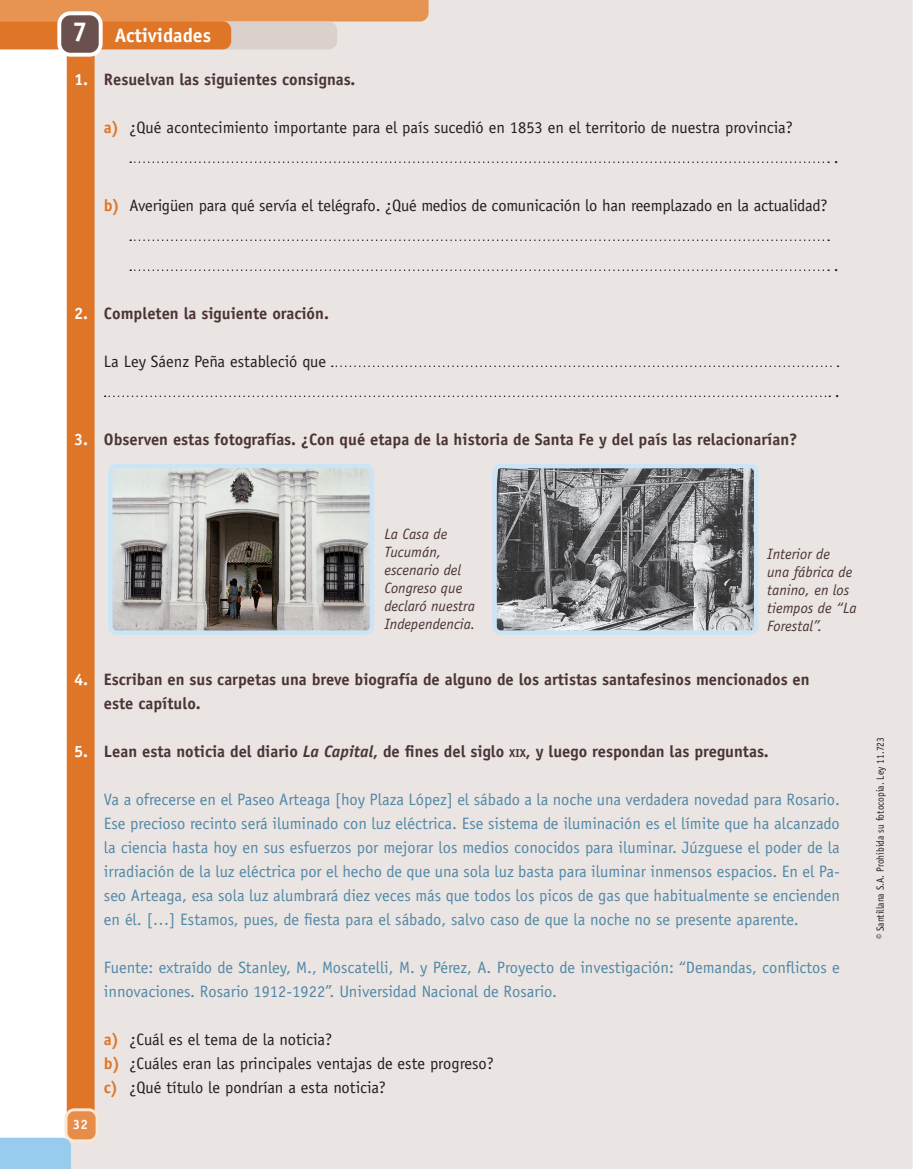
<style>
.page{position:relative;width:914px;height:1169px;background:#fff}
.page>*{position:absolute;margin:0;border:0;box-sizing:border-box;transform-origin:0 0}
.t1{font:700 19.65px "Officina Sans Std";color:#fff}
.t2{font:16.5px/24px "Officina Sans Std";color:#5288a7;text-align:justify}
.t3{font:700 16.5px/24px "Officina Sans Std";color:#4b3437}
.t4{font:16.5px/24px "Officina Sans Std";color:#231f20}
.t5{font:italic 15px/18px "Officina Sans Std";color:#4b3437}
.t6{font:700 13.5px "Officina Sans Std";color:#fff}
.t7{font:10.5px "Officina Sans Std";color:#231f20;scale:.9 1}
.s1{font-size:27.45px}
.s2{color:#fff}
.s3{font-weight:700;color:#df7527}
.s4{font-style:italic}
.s5{font-size:11.55px}
.s6{font-style:inherit}
</style>
<div class="page">
<div style="left:71px;top:0;width:841px;height:1169px;background:#eae5e2"></div>
<div style="left:67px;top:37px;width:28px;height:1100px;background:#df7527;border-radius:11px"></div>
<svg style="left:59px;top:13px;width:42px;height:42px"></svg>
<div style="left:57px;top:11px;width:46px;height:46px;border:4px solid #fff;border-radius:11px"></div>
<div style="left:66px;top:1109px;width:31px;height:31px;background:#e68d4a;border-radius:8px"></div>
<div style="left:65px;top:1108px;width:34px;height:34px;border:3px solid #fae6d4;border-radius:8px"></div>
<svg style="left:130px;top:161px;width:699px;height:2px"></svg>
<svg style="left:130px;top:239px;width:699px;height:2px"></svg>
<svg style="left:130px;top:269px;width:699px;height:2px"></svg>
<svg style="left:332px;top:365px;width:506px;height:2px"></svg>
<svg style="left:105px;top:395px;width:725px;height:2px"></svg>
<img style="left:113px;top:469px;width:256px;height:161px">
<div style="left:108px;top:464px;width:266px;height:171px;border:4px solid #cce5f6;border-radius:6px"></div>
<img style="left:497px;top:469px;width:256px;height:161px">
<div style="left:492px;top:464px;width:266px;height:171px;border:4px solid #cce5f6;border-radius:6px"></div>
<svg style="left:0;top:0;width:428px;height:49px;background:#dc9c6d"></svg>
<div style="left:0;top:1137px;width:71px;height:32px;background:#97ccee"></div>
<p class="t1" style="left:72px;top:23px;width:141px"><span class="s1">7</span> Actividades</p>
<p class="t3" style="left:74px;top:67px;width:283px"><span class="s2">1.</span> Resuelvan las siguientes consignas.</p>
<p class="t4" style="left:104px;top:115px;width:690px"><span class="s3">a)</span> ¿Qué acontecimiento importante para el país sucedió en 1853 en el territorio de nuestra provincia?</p>
<p class="t4" style="left:833px;top:145px;width:6px">.</p>
<p class="t4" style="left:104px;top:193px;width:725px"><span class="s3">b)</span> Averigüen para qué servía el telégrafo. ¿Qué medios de comunicación lo han reemplazado en la actualidad?</p>
<p class="t3" style="left:74px;top:301px;width:256px"><span class="s2">2.</span> Completen la siguiente oración.</p>
<p class="t4" style="left:104px;top:349px;width:224px">La Ley Sáenz Peña estableció que</p>
<p class="t3" style="left:74px;top:427px;width:724px"><span class="s2">3.</span> Observen estas fotografías. ¿Con qué etapa de la historia de Santa Fe y del país las relacionarían?</p>
<p class="t4" style="left:833px;top:253px;width:6px">.</p>
<p class="t4" style="left:835px;top:379px;width:6px">.</p>
<p class="t5" style="left:384px;top:525px;width:93px">La Casa de<br>Tucumán, escenario del<br>Congreso que declaró nuestra<br>Independencia.</p>
<p class="t5" style="left:767px;top:545px;width:91px">Interior de<br>una fábrica de tanino, en los tiempos de “La<br>Forestal”.</p>
<p class="t3" style="left:104px;top:667px;width:707px;text-indent:-30px"><span class="s2">4.</span> Escriban en sus carpetas una breve biografía de alguno de los artistas santafesinos mencionados en este capítulo.</p>
<p class="t3" style="left:74px;top:739px;width:696px"><span class="s2">5.</span> Lean esta noticia del diario <span class="s4">La Capital</span>, de fines del siglo <span class="s5">xix</span><span class="s6">,</span> y luego respondan las preguntas.</p>
<p class="t2" style="left:104px;top:787px;width:737px">Va a ofrecerse en el Paseo Arteaga [hoy Plaza López] el sábado a la noche una verdadera novedad para Rosario.<br>Ese precioso recinto será iluminado con luz eléctrica. Ese sistema de iluminación es el límite que ha alcanzado la ciencia hasta hoy en sus esfuerzos por mejorar los medios conocidos para iluminar. Júzguese el poder de la irradiación de la luz eléctrica por el hecho de que una sola luz basta para iluminar inmensos espacios. En el Pa&shy;seo Arteaga, esa sola luz alumbrará diez veces más que todos los picos de gas que habitualmente se encienden en él. […] Estamos, pues, de fiesta para el sábado, salvo caso de que la noche no se presente aparente.</p>
<p class="t2" style="left:104px;top:955px;width:737px">Fuente: extraído de Stanley, M., Moscatelli, M. y Pérez, A. Proyecto de investigación: “Demandas, conflictos e innovaciones. Rosario 1912-1922”. Universidad Nacional de Rosario.</p>
<p class="t4" style="left:104px;top:1027px;width:391px"><span class="s3">a)</span> ¿Cuál es el tema de la noticia?<br><span class="s3">b)</span> ¿Cuáles eran las principales ventajas de este progreso? <span class="s3">c)</span> ¿Qué título le pondrían a esta noticia?</p>
<p class="t6" style="left:73px;top:1116px;width:17px">32</p>
<p class="t7" style="left:874px;top:939px;width:226px;rotate:-90deg">© Santillana S.A. Prohibida su fotocopia. Ley 11.723</p>
</div>
